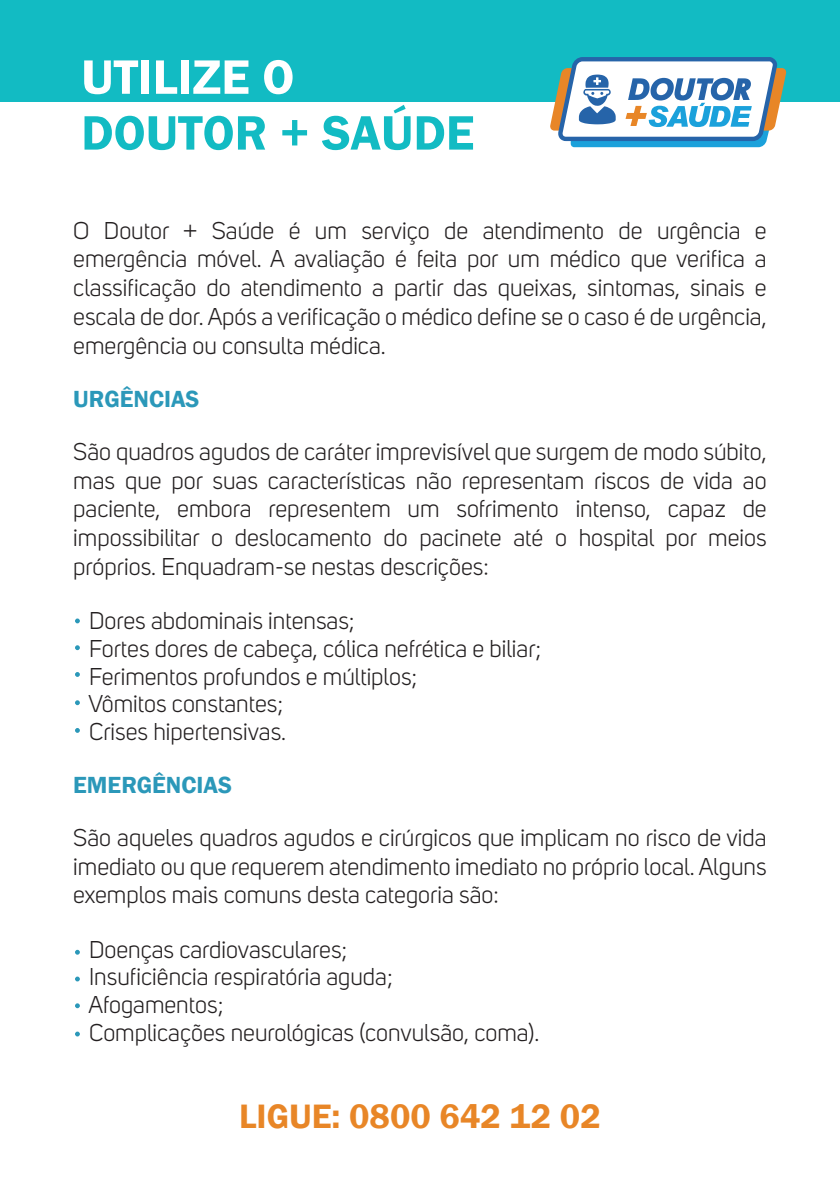
<style>
.page{position:relative;width:840px;height:1191px;background:#fff}
.page>*{position:absolute;margin:0;border:0;box-sizing:border-box;transform-origin:0 0}
.t1{font:600 50px "Franklin Gothic";color:#12bbc3}
.t2{font:600 50px "Franklin Gothic";color:#fff}
.t3{font:600 34.8px "Franklin Gothic";color:#e88627}
.t4{font:24px/28.8px "Uni Sans";color:#231f20;text-align:justify}
.t5{font:600 24px "Franklin Gothic";color:#2b98b9}
</style>
<div class="page">
<div style="left:0;top:0;width:839px;height:102px;background:#12bbc3"></div>
<svg style="left:550px;top:57px;width:236px;height:90px"></svg>
<svg style="left:75px;top:618px;width:5px;height:5px"></svg>
<svg style="left:75px;top:645px;width:5px;height:5px"></svg>
<svg style="left:75px;top:672px;width:5px;height:5px"></svg>
<svg style="left:75px;top:700px;width:5px;height:5px"></svg>
<svg style="left:75px;top:728px;width:5px;height:5px"></svg>
<svg style="left:75px;top:949px;width:5px;height:5px"></svg>
<svg style="left:75px;top:976px;width:5px;height:5px"></svg>
<svg style="left:75px;top:1003px;width:5px;height:5px"></svg>
<svg style="left:75px;top:1031px;width:5px;height:5px"></svg>
<h1 class="t2" style="left:81px;top:46px;width:214px">UTILIZE O</h1>
<h1 class="t1" style="left:81px;top:102px;width:394px">DOUTOR + SAÚDE</h1>
<p class="t4" style="left:73px;top:216px;width:694px">O Doutor + Saúde é um serviço de atendimento de urgência e emergência móvel. A avaliação é feita por um médico que verifica a classificação do atendimento a partir das queixas, sintomas, sinais e escala de dor. Após a verificação o médico define se o caso é de urgência, emergência ou consulta médica.</p>
<p class="t5" style="left:73px;top:384px;width:128px">URGÊNCIAS</p>
<p class="t4" style="left:73px;top:437px;width:694px">São quadros agudos de caráter imprevisível que surgem de modo súbito, mas que por suas características não representam riscos de vida ao paciente, embora representem um sofrimento intenso, capaz de impossibilitar o deslocamento do pacinete até o hospital por meios próprios. Enquadram-se nestas descrições:</p>
<p class="t4" style="left:88px;top:607px;width:454px;line-height:27.6px;text-align:left">Dores abdominais intensas;<br>Fortes dores de cabeça, cólica nefrética e biliar;<br>Ferimentos profundos e múltiplos;<br>Vômitos constantes;<br>Crises hipertensivas.</p>
<p class="t5" style="left:73px;top:770px;width:160px">EMERGÊNCIAS</p>
<p class="t4" style="left:73px;top:823px;width:694px">São aqueles quadros agudos e cirúrgicos que implicam no risco de vida imediato ou que requerem atendimento imediato no próprio local. Alguns exemplos mais comuns desta categoria são:</p>
<p class="t4" style="left:88px;top:935px;width:452px;line-height:27.6px;text-align:left">Doenças cardiovasculares;<br>Insuficiência respiratória aguda;<br>Afogamentos;<br>Complicações neurológicas (convulsão, coma).</p>
<h2 class="t3" style="left:239px;top:1094px;width:363px">LIGUE: 0800 642 12 02</h2>
</div>
